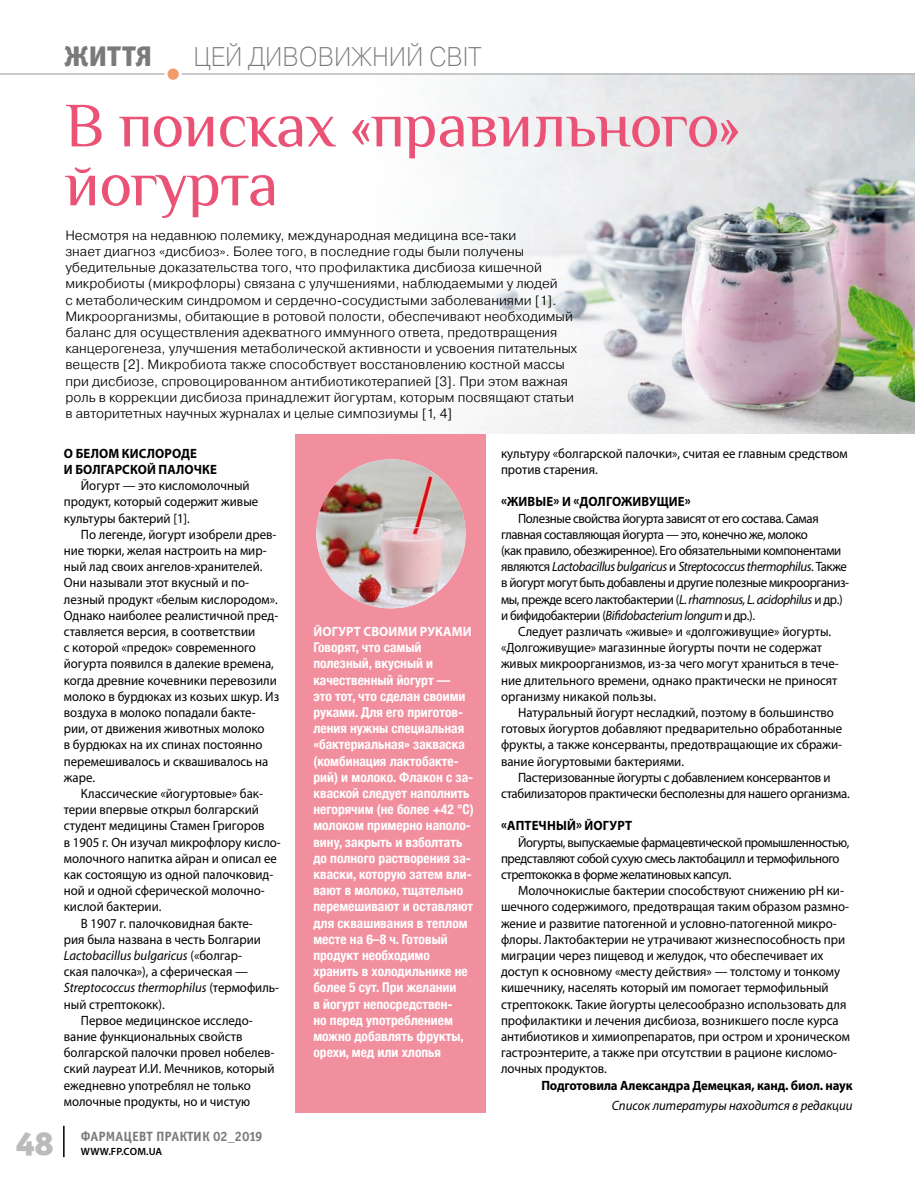
<style>
.page{position:relative;width:915px;height:1178px;background:#fff}
.page>*{position:absolute;margin:0;border:0;box-sizing:border-box;transform-origin:0 0}
.t1{font:63px/58.9px "Philosopher";color:#ea5276}
.t2{font:33px "Officina Serif Black ITC";color:#babbbb}
.t3{font:28.5px "Officina Sans Extra Bold ITC";letter-spacing:.01em;color:#7a7a7a}
.t4{font:27px "Pragmatica Light C";color:#7a7a7a;scale:.9 1}
.t5{font:13.5px/16.2px "Myriad Pro";color:#000;scale:.95 1}
.t6{font:300 13.5px/16.2px "Pragmatica";color:#000}
.t7{font:700 condensed 13.5px/16.2px "Helvetica Neue";color:#fff}
.t8{font:13.5px/16.2px "Myriad Pro";letter-spacing:-.03em;color:#000;scale:.95 1}
.t9{font:700 13.5px "Myriad Pro";letter-spacing:-.01em;color:#000;scale:.95 1}
.t10{font:italic 13.5px "Myriad Pro";color:#000;scale:.95 1}
.t11{font:13.5px/16.2px "Myriad Pro";letter-spacing:-.02em;color:#000;text-align:center;scale:.95 1}
.t12{font:13.5px "Officina Sans Bold ITC";letter-spacing:.01em;color:#7a7a7a}
.t13{font:700 13.5px "Myriad Pro";color:#fff;scale:.95 1}
.t14{font:600 10.5px "Myriad Pro";letter-spacing:.02em;color:#000}
.s1{font-style:normal}
.s2{font-style:italic}
</style>
<div class="page">
<div style="left:296px;top:434px;width:190px;height:679px;background:#f18f9f"></div>
<img style="left:316px;top:459px;width:149px;height:149px">
<img style="left:454px;top:75px;width:460px;height:359px">
<hr style="left:63px;top:1126px;width:2px;height:31px;background:#000">
<hr style="left:0;top:73px;width:914px;height:2px;background:#b9b9b9">
<svg style="left:166px;top:67px;width:14px;height:14px"></svg>
<div style="left:164px;top:65px;width:18px;height:18px;border:3px solid #fff;border-radius:50%"></div>
<h3 class="t3" style="left:64px;top:38px;width:89px">життя</h3>
<h3 class="t4" style="left:193px;top:41px;width:321px">цей дивовижний світ</h3>
<h1 class="t1" style="left:65px;top:96px;width:675px">В поисках «правильного» йогурта</h1>
<p class="t6" style="left:65px;top:227px;width:513px">Несмотря на недавнюю полемику, международная медицина все-таки<br>знает диагноз «дисбиоз». Более того, в последние годы были получены убедительные доказательства того, что профилактика дисбиоза кишечной микробиоты (микрофлоры) связана с улучшениями, наблюдаемыми у людей<br>с метаболическим синдромом и сердечно-сосудистыми заболеваниями [1].<br>Микроорганизмы, обитающие в ротовой полости, обеспечивают необходимый баланс для осуществления адекватного иммунного ответа, предотвращения канцерогенеза, улучшения метаболической активности и усвоения питательных веществ [2]. Микробиота также способствует восстановлению костной массы при дисбиозе, спровоцированном антибиотикотерапией [3]. При этом важная роль в коррекции дисбиоза принадлежит йогуртам, которым посвящают статьи в авторитетных научных журналах и целые симпозиумы [1, 4]</p>
<p class="t9" style="left:64px;top:444px;width:71px">О белом кис</p>
<p class="t9" style="left:147px;top:444px;width:19px">лороде</p>
<p class="t9" style="left:64px;top:460px;width:48px">и болгарско</p>
<p class="t9" style="left:147px;top:460px;width:49px">й палочке</p>
<p class="t5" style="left:64px;top:477px;width:206px;text-indent:17px">Йогурт — это кисломолочный продукт, который содержит живые культуры бактерий [1].</p>
<p class="t5" style="left:64px;top:526px;width:228px;text-indent:17px">По легенде, йогурт изобрели древ&shy;ние тюрки, желая настроить на мир&shy;ный лад своих ангелов-хранителей.<br>Они называли этот вкусный и по&shy;лезный продукт «белым кислородом».<br>Однако наиболее реалистичной пред&shy;ставляется версия, в соответствии<br>с которой «предок» современного йогурта появился в далекие времена, когда древние кочевники перевозили молоко в бурдюках из козьих шкур. Из воздуха в молоко попадали бакте&shy;рии, от движения животных молоко<br>в бурдюках на их спинах постоянно перемешивалось и сквашивалось на жаре.</p>
<p class="t5" style="left:81px;top:785px;width:193px">Классические «йогуртовые» бак-</p>
<p class="t5" style="left:64px;top:801px;width:207px">терии впервые открыл болгарский</p>
<p class="t5" style="left:64px;top:817px;width:213px">студент медицины Стамен Григоров</p>
<p class="t5" style="left:64px;top:834px;width:230px">в 1905 г. Он изучал микрофлору кисло-</p>
<p class="t5" style="left:64px;top:850px;width:226px">молочного напитка айран и описал ее</p>
<p class="t5" style="left:64px;top:866px;width:222px">как состоящую из одной палочковид-</p>
<p class="t5" style="left:64px;top:882px;width:213px">ной и одной сферической молочно-</p>
<p class="t5" style="left:64px;top:898px;width:104px">кислой бактерии.</p>
<p class="t5" style="left:81px;top:915px;width:182px">В 1907 г. палочковидная бакте-</p>
<p class="t5" style="left:64px;top:931px;width:209px">рия была названа в честь Болгарии</p>
<p class="t10" style="left:64px;top:947px;width:189px">Lactobacillus bulgaricus <span class="s1">(«болгар-</span></p>
<p class="t5" style="left:64px;top:963px;width:195px">ская палочка»), а сферическая —</p>
<p class="t10" style="left:64px;top:979px;width:228px">Streptococcus thermophilus <span class="s1">(термофиль-</span></p>
<p class="t5" style="left:64px;top:996px;width:108px">ный стрептококк).</p>
<p class="t5" style="left:81px;top:1012px;width:182px">Первое медицинское исследо-</p>
<p class="t5" style="left:64px;top:1028px;width:189px">вание функциональных свойств</p>
<p class="t5" style="left:64px;top:1044px;width:223px">болгарской палочки провел нобелев-</p>
<p class="t5" style="left:64px;top:1060px;width:223px">ский лауреат И.И. Мечников, который</p>
<p class="t5" style="left:64px;top:1077px;width:198px">ежедневно употреблял не только</p>
<p class="t5" style="left:64px;top:1093px;width:197px">молочные продукты, но и чистую</p>
<h2 class="t2" style="left:16px;top:1122px;width:39px">48</h2>
<p class="t12" style="left:81px;top:1128px;width:183px">Фармацевт Практик 02_2019</p>
<p class="t14" style="left:81px;top:1144px;width:83px">WWW.FP.COM.UA</p>
<p class="t13" style="left:313px;top:622px;width:10px">Йогурт</p>
<p class="t13" style="left:363px;top:622px;width:11px">своими</p>
<p class="t13" style="left:420px;top:622px;width:10px">руками</p>
<p class="t7" style="left:313px;top:638px;width:162px">Говорят, что самый полезный, вкусный и качественный йогурт —<br>это тот, что сделан своими руками. Для его приготов&shy;ления нужны специальная «бактериальная» закваска (комбинация лактобакте&shy;рий) и молоко. Флакон с за&shy;кваской следует наполнить негорячим (не более +42 °С) молоком примерно наполо&shy;вину, закрыть и взболтать до полного растворения за&shy;кваски, которую затем вли&shy;вают в молоко, тщательно перемешивают и оставляют для сквашивания в теплом месте на 6–8 ч. Готовый продукт необходимо хранить в холодильнике не более 5 сут. При желании<br>в йогурт непосредствен-<br>но перед употреблением можно добавлять фрукты, орехи, мед или хлопья</p>
<p class="t5" style="left:501px;top:445px;width:366px">культуру «болгарской палочки», считая ее главным средством против старения.</p>
<p class="t9" style="left:501px;top:493px;width:18px">«Жив</p>
<p class="t9" style="left:535px;top:493px;width:165px">ые» и «долгоживущие»</p>
<p class="t8" style="left:501px;top:510px;width:368px;text-indent:17px">Полезные свойства йогурта зависят от его состава. Самая главная составляющая йогурта — это, конечно же, молоко<br>(как правило, обезжиренное). Его обязательными компонентами являются <span class="s2">Lactobacillus bulgaricus</span> и <span class="s2">Streptococcus thermophilus</span>. Также в йогурт могут быть добавлены и другие полезные микроорганиз&shy;мы, прежде всего лактобактерии (<span class="s2">L. rhamnosus, L. acidophilus</span> и др.) и бифидобактерии (<span class="s2">Bifidobacterium longum</span> и др.).</p>
<p class="t5" style="left:501px;top:623px;width:357px;text-indent:17px">Следует различать «живые» и «долгоживущие» йогурты. «Долгоживущие» магазинные йогурты почти не содержат живых микроорганизмов, из-за чего могут храниться в тече&shy;ние длительного времени, однако практически не приносят организму никакой пользы.</p>
<p class="t5" style="left:501px;top:704px;width:360px;text-indent:17px">Натуральный йогурт несладкий, поэтому в большинство готовых йогуртов добавляют предварительно обработанные фрукты, а также консерванты, предотвращающие их сбражи&shy;вание йогуртовыми бактериями.</p>
<p class="t11" style="left:501px;top:769px;width:368px">Пастеризованные йогурты с добавлением консервантов и стабилизаторов практически бесполезны для нашего организма.</p>
<p class="t9" style="left:501px;top:817px;width:25px">«Аптечн</p>
<p class="t9" style="left:556px;top:817px;width:49px">ый» йогурт</p>
<p class="t8" style="left:501px;top:834px;width:368px;text-indent:17px">Йогурты, выпускаемые фармацевтической промышленностью, представляют собой сухую смесь лактобацилл и термофильного стрептококка в форме желатиновых капсул.</p>
<p class="t5" style="left:501px;top:882px;width:368px;text-indent:17px">Молочнокислые бактерии способствуют снижению рН ки&shy;шечного содержимого, предотвращая таким образом размно&shy;жение и развитие патогенной и условно-патогенной микро&shy;флоры. Лактобактерии не утрачивают жизнеспособность при миграции через пищевод и желудок, что обеспечивает их доступ к основному «месту действия» — толстому и тонкому кишечнику, населять который им помогает термофильный стрептококк. Такие йогурты целесообразно использовать для профилактики и лечения дисбиоза, возникшего после курса антибиотиков и химиопрепаратов, при остром и хроническом гастроэнтерите, а также при отсутствии в рационе кисломо&shy;лочных продуктов.</p>
<p class="t9" style="left:541px;top:1076px;width:329px">Подготовила Александра Демецкая, канд. биол. наук</p>
<p class="t10" style="left:611px;top:1097px;width:255px">Список литературы находится в редакции</p>
</div>
